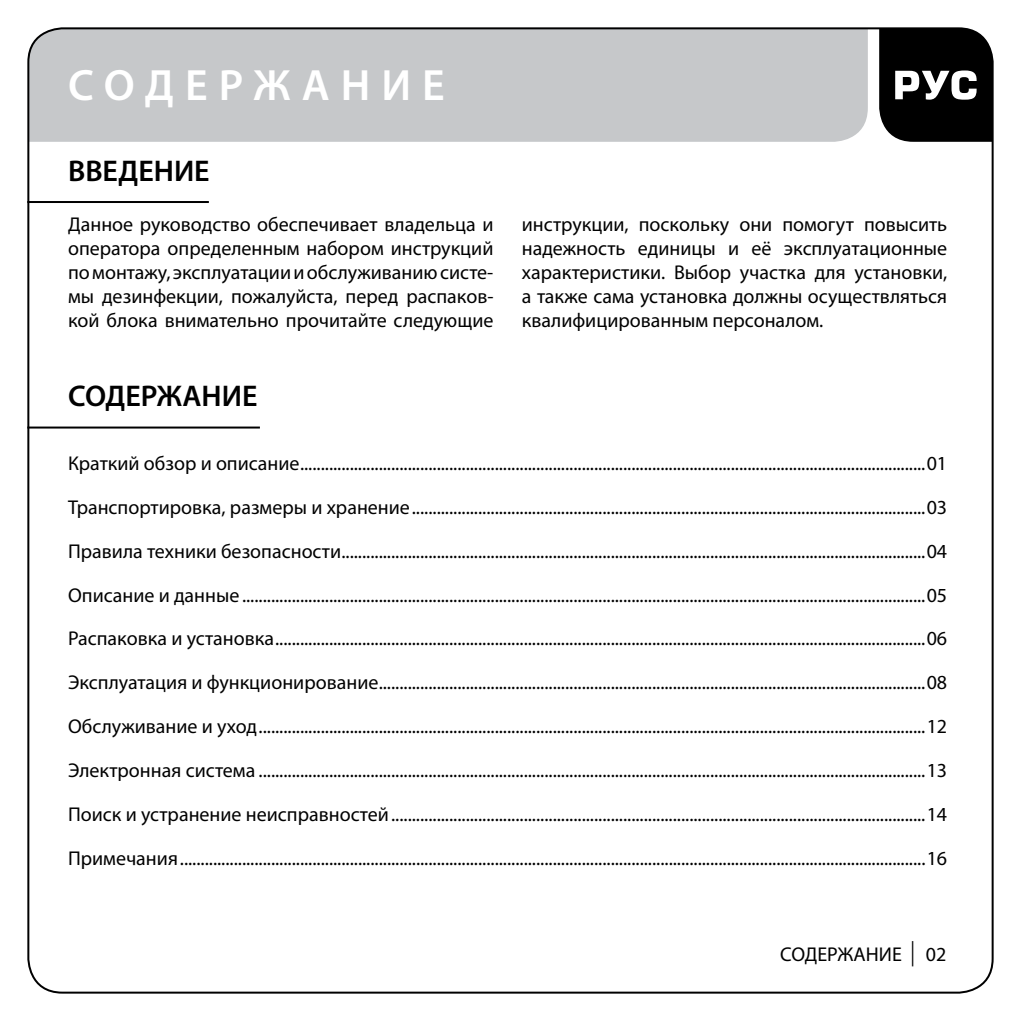
<style>
.page{position:relative;width:1021px;height:1021px;background:#fff}
.page>*{position:absolute;margin:0;border:0;box-sizing:border-box;transform-origin:0 0}
.t1{font:600 44px "Myriad Pro";letter-spacing:.25em;color:#fff}
.t2{font:600 30px "Myriad Pro";color:#000}
.t3{font:20px/43.8px "Myriad Pro";color:#000;text-align:justify}
.s1{font-family:"Academy C";font-size:24px}
</style>
<div class="page">
<div style="left:30px;top:30px;width:837px;height:112px;background:#c6c8ca"></div>
<svg style="left:879px;top:28px;width:113px;height:114px;background:#222"></svg>
<hr style="left:27px;top:201px;width:182px;height:2px;background:#000">
<hr style="left:27px;top:426px;width:233px;height:2px;background:#000">
<h1 class="t1" style="left:68px;top:57px;width:378px">СОДЕРЖАНИЕ</h1>
<h2 class="t2" style="left:68px;top:152px;width:143px">ВВЕДЕНИЕ</h2>
<p class="t3" style="left:68px;top:211px;width:427px;line-height:24px">Данное руководство обеспечивает владельца и оператора определенным набором инструкций по монтажу, эксплуатации и обслуживанию систе&shy;мы дезинфекции, пожалуйста, перед распаков&shy;кой блока внимательно прочитайте следующие</p>
<h2 class="t2" style="left:68px;top:377px;width:191px">СОДЕРЖАНИЕ</h2>
<p class="t3" style="left:522px;top:211px;width:427px;line-height:24px">инструкции, поскольку они помогут повысить надежность единицы и её эксплуатационные характеристики. Выбор участка для установки, а также сама установка должны осуществляться квалифицированным персоналом.</p>
<p class="t3" style="left:68px;top:441px;width:880px">Краткий обзор и описание.......................................................................................................................................................01<br>Транспортировка, размеры и хранение............................................................................................................................03<br>Правила техники безопасности.............................................................................................................................................04<br>Описание и данные .....................................................................................................................................................................05<br>Распаковка и установка.............................................................................................................................................................06<br>Эксплуатация и функционирование....................................................................................................................................08<br>Обслуживание и уход.................................................................................................................................................................12<br>Электронная система .................................................................................................................................................................13<br>Поиск и устранение неисправностей.................................................................................................................................14<br>Примечания....................................................................................................................................................................................16</p>
<p class="t3" style="left:780px;top:931px;width:168px">СОДЕРЖАНИЕ <span class="s1">|</span> 02</p>
</div>
